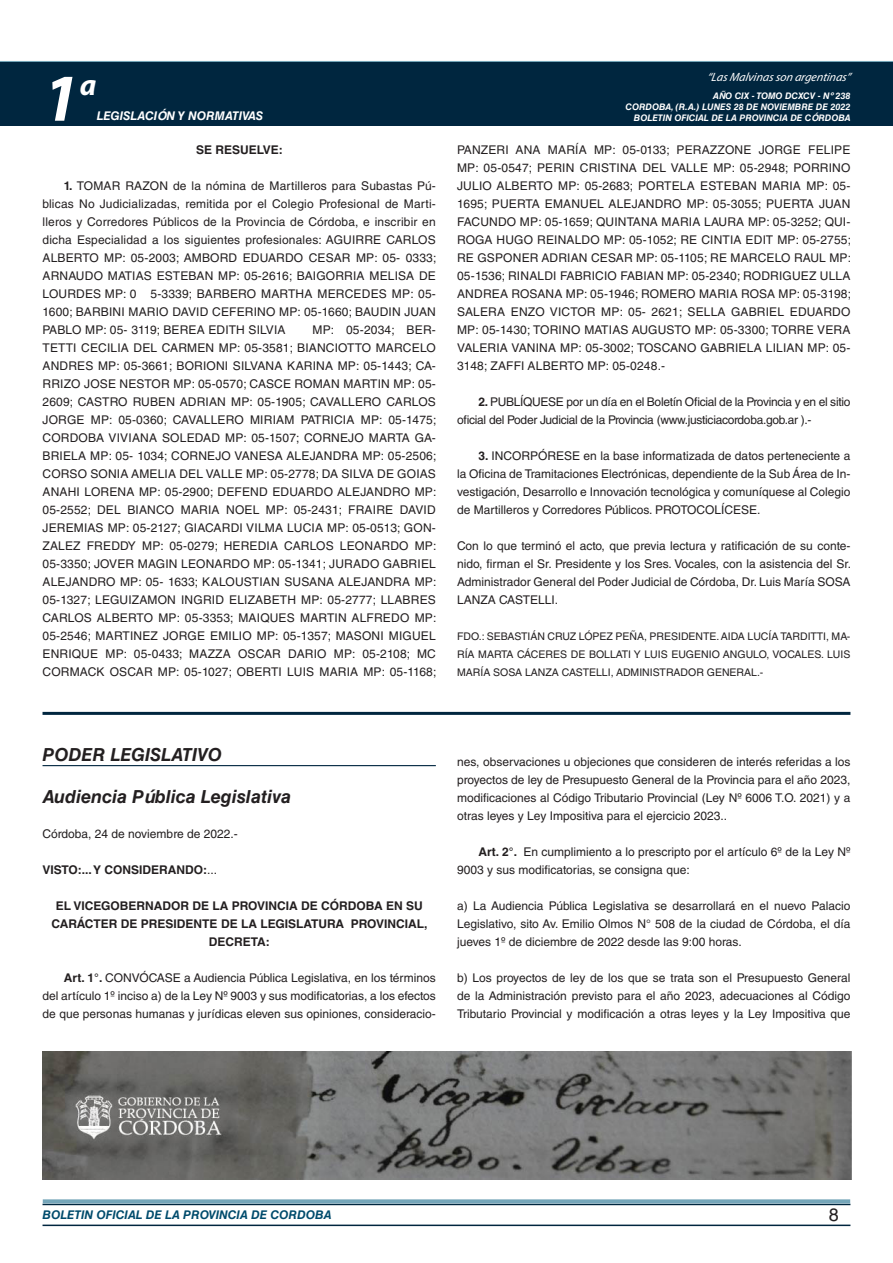
<style>
.page{position:relative;width:893px;height:1263px;background:#fff}
.page>*{position:absolute;margin:0;border:0;box-sizing:border-box;transform-origin:0 0}
.t1{font:italic 700 67.5px "Myriad Pro";color:#fff}
.t2{font:italic 700 30px "Myriad Pro";color:#fff}
.NOMBRE_DE_MINISTERIO{font:italic 700 18px "Helvetica LT Std";color:#231f20}
.t3{font:18px "Helvetica LT Std";color:#231f20}
.TEXTO_BASE{font:12px/18px "Helvetica LT Std";color:#231f20;text-align:justify}
.TEXTO_BASE-2{font:12px/18px "Helvetica LT Std";letter-spacing:-.025em;color:#231f20}
.RESUELVE{font:700 12px/18px "Helvetica LT Std";color:#231f20;text-align:center}
.t4{font:italic 700 12px "Helvetica LT Std";color:#004b6c}
.t5{font:italic 12px "Myriad Pro";color:#fff}
.TEXTO_BASE-3{font:700 12px "Helvetica LT Std";color:#231f20}
.t6{font:italic 700 12px "Helvetica LT Std";color:#fff}
.FIRMA{font:10.5px/18px "Helvetica LT Std";color:#231f20;text-align:justify}
.t7{font:italic 700 9px/10.8px "Helvetica LT Std";color:#fff;text-align:right}
.s1{font-weight:700}
.s2{font-weight:400}
</style>
<div class="page">
<div style="left:0;top:61px;width:893px;height:6px;background:#73a5b8"></div>
<div style="left:0;top:62px;width:893px;height:64px;background:#00263f"></div>
<hr style="left:43px;top:1224px;width:807px;height:2px;background:#00263f">
<div style="left:42px;top:1198px;width:809px;height:8px;background:#fff;opacity:.75"></div>
<hr style="left:43px;top:712px;width:807px;height:3px;background:#00263f">
<hr style="left:43px;top:765px;width:393px;height:1px;background:#00263f">
<img style="left:43px;top:1051px;width:808px;height:129px">
<h1 class="t1" style="left:43px;top:54px;width:38px">1</h1>
<h2 class="t2" style="left:80px;top:66px;width:18px">a</h2>
<p class="t6" style="left:97px;top:109px;width:168px">LEGISLACIÓN Y NORMATIVAS</p>
<p class="RESUELVE" style="left:196px;top:140px;width:88px">SE RESUELVE:</p>
<p class="TEXTO_BASE" style="left:43px;top:177px;width:395px;text-indent:21px"><span class="s1">1.</span> TOMAR RAZON de la nómina de Martilleros para Subastas Pú&shy;blicas No Judicializadas, remitida por el Colegio Profesional de Marti&shy;lleros y Corredores Públicos de la Provincia de Córdoba, e inscribir en dicha Especialidad a los siguientes profesionales: AGUIRRE CARLOS ALBERTO MP: 05-2003; AMBORD EDUARDO CESAR MP: 05- 0333; ARNAUDO MATIAS ESTEBAN MP: 05-2616; BAIGORRIA MELISA DE LOURDES MP: 0 5-3339; BARBERO MARTHA MERCEDES MP: 05- 1600; BARBINI MARIO DAVID CEFERINO MP: 05-1660; BAUDIN JUAN PABLO MP: 05- 3119; BEREA EDITH SILVIA</p>
<p class="TEXTO_BASE" style="left:43px;top:321px;width:395px;text-indent:270px">MP: 05-2034; BER-TETTI CECILIA DEL CARMEN MP: 05-3581; BIANCIOTTO MARCELO ANDRES MP: 05-3661; BORIONI SILVANA KARINA MP: 05-1443; CA-RRIZO JOSE NESTOR MP: 05-0570; CASCE ROMAN MARTIN MP: 05- 2609; CASTRO RUBEN ADRIAN MP: 05-1905; CAVALLERO CARLOS JORGE MP: 05-0360; CAVALLERO MIRIAM PATRICIA MP: 05-1475; CORDOBA VIVIANA SOLEDAD MP: 05-1507; CORNEJO MARTA GA-BRIELA MP: 05- 1034; CORNEJO VANESA ALEJANDRA MP: 05-2506; CORSO SONIA AMELIA DEL VALLE MP: 05-2778; DA SILVA DE GOIAS ANAHI LORENA MP: 05-2900; DEFEND EDUARDO ALEJANDRO MP:<br>05-2552; DEL BIANCO MARIA NOEL MP: 05-2431; FRAIRE DAVID JEREMIAS MP: 05-2127; GIACARDI VILMA LUCIA MP: 05-0513; GON-ZALEZ FREDDY MP: 05-0279; HEREDIA CARLOS LEONARDO MP:<br>05-3350; JOVER MAGIN LEONARDO MP: 05-1341; JURADO GABRIEL ALEJANDRO MP: 05- 1633; KALOUSTIAN SUSANA ALEJANDRA MP:<br>05-1327; LEGUIZAMON INGRID ELIZABETH MP: 05-2777; LLABRES CARLOS ALBERTO MP: 05-3353; MAIQUES MARTIN ALFREDO MP:<br>05-2546; MARTINEZ JORGE EMILIO MP: 05-1357; MASONI MIGUEL ENRIQUE MP: 05-0433; MAZZA OSCAR DARIO MP: 05-2108; MC CORMACK OSCAR MP: 05-1027; OBERTI LUIS MARIA MP: 05-1168;</p>
<p class="t5" style="left:707px;top:70px;width:145px">“LasMalvinasson argentinas”</p>
<p class="t7" style="left:626px;top:91px;width:226px">AÑO CIX - TOMO DCXCV - Nº 238<br>CORDOBA, (R.A.) LUNES 28 DE NOVIEMBRE DE 2022<br>BOLETIN OFICIAL DE LA PROVINCIA DE CÓRDOBA</p>
<p class="TEXTO_BASE" style="left:457px;top:141px;width:395px">PANZERI ANA MARÍA MP: 05-0133; PERAZZONE JORGE FELIPE MP: 05-0547; PERIN CRISTINA DEL VALLE MP: 05-2948; PORRINO JULIO ALBERTO MP: 05-2683; PORTELA ESTEBAN MARIA MP: 05- 1695; PUERTA EMANUEL ALEJANDRO MP: 05-3055; PUERTA JUAN FACUNDO MP: 05-1659; QUINTANA MARIA LAURA MP: 05-3252; QUI-ROGA HUGO REINALDO MP: 05-1052; RE CINTIA EDIT MP: 05-2755; RE GSPONER ADRIAN CESAR MP: 05-1105; RE MARCELO RAUL MP:<br>05-1536; RINALDI FABRICIO FABIAN MP: 05-2340; RODRIGUEZ ULLA ANDREA ROSANA MP: 05-1946; ROMERO MARIA ROSA MP: 05-3198; SALERA ENZO VICTOR MP: 05- 2621; SELLA GABRIEL EDUARDO MP: 05-1430; TORINO MATIAS AUGUSTO MP: 05-3300; TORRE VERA VALERIA VANINA MP: 05-3002; TOSCANO GABRIELA LILIAN MP: 05- 3148; ZAFFI ALBERTO MP: 05-0248.-</p>
<p class="TEXTO_BASE-2" style="left:457px;top:393px;width:395px;text-indent:21px"><span class="s1">2.</span> PUBLÍQUESE por un día en el Boletín Oficial de la Provincia y en el sitio oficial del Poder Judicial de la Provincia (www.justiciacordoba.gob.ar ).-</p>
<p class="TEXTO_BASE" style="left:457px;top:447px;width:395px;text-indent:21px"><span class="s1">3.</span> INCORPÓRESE en la base informatizada de datos perteneciente a la Oficina de Tramitaciones Electrónicas, dependiente de la Sub Área de In&shy;vestigación, Desarrollo e Innovación tecnológica y comuníquese al Colegio de Martilleros y Corredores Públicos. PROTOCOLÍCESE.</p>
<p class="TEXTO_BASE" style="left:457px;top:537px;width:395px">Con lo que terminó el acto, que previa lectura y ratificación de su conte&shy;nido, firman el Sr. Presidente y los Sres. Vocales, con la asistencia del Sr.<br>Administrador General del Poder Judicial de Córdoba, Dr. Luis María SOSA LANZA CASTELLI.</p>
<p class="FIRMA" style="left:457px;top:627px;width:395px">FDO.: SEBASTIÁN CRUZ LÓPEZ PEÑA, PRESIDENTE. AIDA LUCÍA TARDITTI, MA-RÍA MARTA CÁCERES DE BOLLATI Y LUIS EUGENIO ANGULO, VOCALES. LUIS MARÍA SOSA LANZA CASTELLI, ADMINISTRADOR GENERAL.-</p>
<p class="NOMBRE_DE_MINISTERIO" style="left:43px;top:743px;width:181px">PODER LEGISLATIVO</p>
<p class="NOMBRE_DE_MINISTERIO" style="left:43px;top:786px;width:250px">Audiencia Pública Legislativa</p>
<p class="TEXTO_BASE" style="left:43px;top:825px;width:197px">Córdoba, 24 de noviembre de 2022.-</p>
<p class="TEXTO_BASE-3" style="left:43px;top:862px;width:176px">VISTO:... Y CONSIDERANDO:<span class="s2">...</span></p>
<p class="RESUELVE" style="left:52px;top:896px;width:377px">EL VICEGOBERNADOR DE LA PROVINCIA DE CÓRDOBA EN SU<br>CARÁCTER DE PRESIDENTE DE LA LEGISLATURA PROVINCIAL,<br>DECRETA:</p>
<p class="TEXTO_BASE" style="left:43px;top:969px;width:395px;text-indent:21px"><span class="s1">Art. 1°.</span> CONVÓCASE a Audiencia Pública Legislativa, en los términos del artículo 1º inciso a) de la Ley Nº 9003 y sus modificatorias, a los efectos de que personas humanas y jurídicas eleven sus opiniones, consideracio-</p>
<p class="TEXTO_BASE" style="left:457px;top:753px;width:395px">nes, observaciones u objeciones que consideren de interés referidas a los proyectos de ley de Presupuesto General de la Provincia para el año 2023, modificaciones al Código Tributario Provincial (Ley Nº 6006 T.O. 2021) y a otras leyes y Ley Impositiva para el ejercicio 2023..</p>
<p class="TEXTO_BASE" style="left:457px;top:843px;width:395px;text-indent:21px"><span class="s1">Art. 2°.</span> En cumplimiento a lo prescripto por el artículo 6º de la Ley Nº<br>9003 y sus modificatorias, se consigna que:</p>
<p class="TEXTO_BASE" style="left:457px;top:897px;width:395px">a) La Audiencia Pública Legislativa se desarrollará en el nuevo Palacio Legislativo, sito Av. Emilio Olmos N° 508 de la ciudad de Córdoba, el día jueves 1º de diciembre de 2022 desde las 9:00 horas.</p>
<p class="TEXTO_BASE" style="left:457px;top:969px;width:395px">b) Los proyectos de ley de los que se trata son el Presupuesto General de la Administración previsto para el año 2023, adecuaciones al Código Tributario Provincial y modificación a otras leyes y la Ley Impositiva que</p>
<p class="t4" style="left:43px;top:1208px;width:290px">BOLETIN OFICIAL DE LA PROVINCIA DE CORDOBA</p>
<h3 class="t3" style="left:829px;top:1204px;width:12px">8</h3>
</div>
